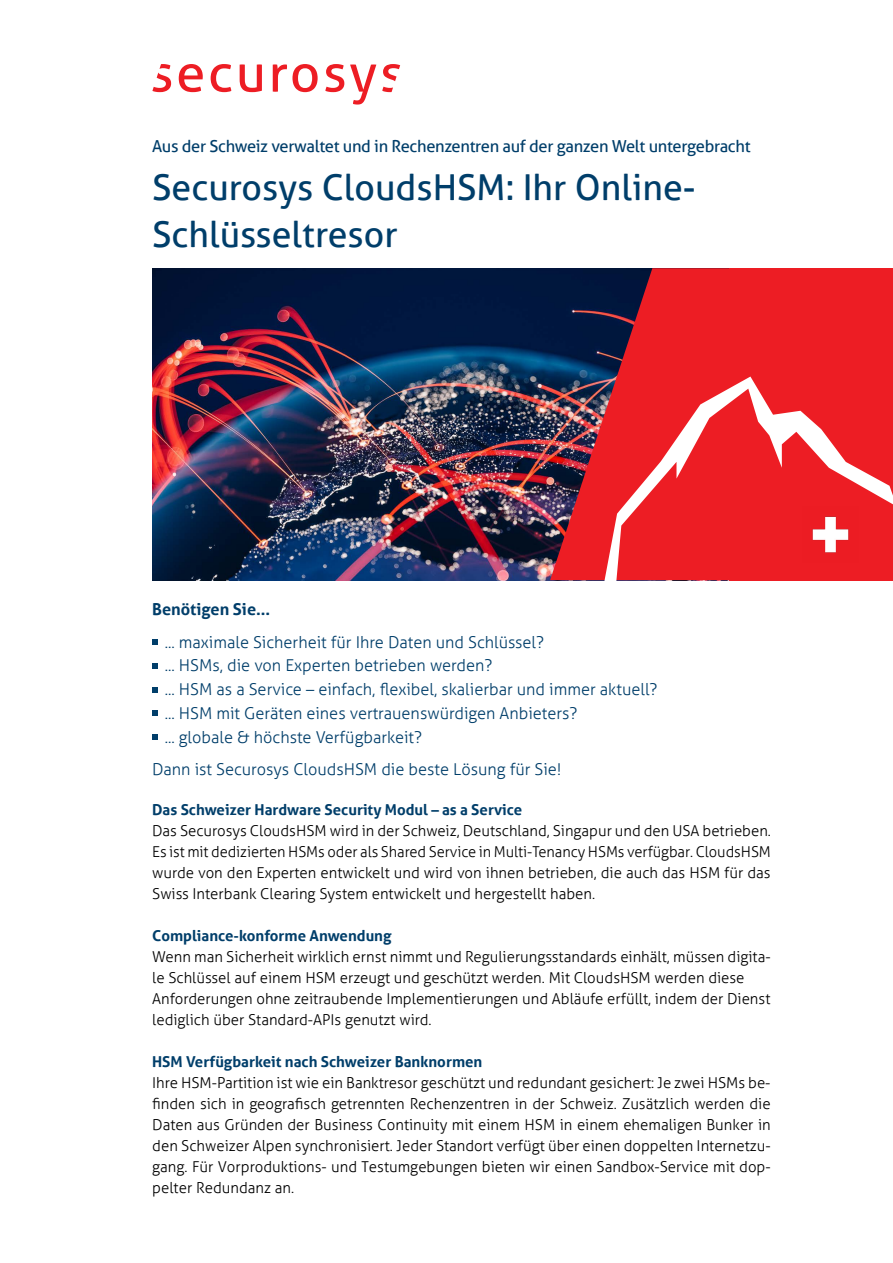
<style>
.page{position:relative;width:893px;height:1263px;background:#fff}
.page>*{position:absolute;margin:0;border:0;box-sizing:border-box;transform-origin:0 0}
.t1{font:35.7px/47.5px "Aller";color:#003e6a}
.t2{font:16.5px "Aller";letter-spacing:-.02em;color:#003e6a}
.t3{font:300 16.35px/23.7px "Aller";color:#003e6a}
.t4{font:700 16.35px "Aller";color:#003e6a}
.t5{font:300 15px/21px "Aller";color:#000;text-align:justify}
.t6{font:700 15px "Aller";color:#003e6a}
</style>
<div class="page">
<svg style="left:179px;top:64px;width:24px;height:28px"></svg>
<svg style="left:211px;top:64px;width:20px;height:28px"></svg>
<svg style="left:240px;top:64px;width:22px;height:28px"></svg>
<svg style="left:273px;top:64px;width:45px;height:28px"></svg>
<svg style="left:325px;top:64px;width:19px;height:28px"></svg>
<svg style="left:350px;top:65px;width:26px;height:40px"></svg>
<svg style="left:152px;top:64px;width:19px;height:28px"></svg>
<svg style="left:383px;top:64px;width:17px;height:17px"></svg>
<svg style="left:382px;top:87px;width:11px;height:5px"></svg>
<svg style="left:152px;top:640px;width:5px;height:5px"></svg>
<svg style="left:152px;top:663px;width:5px;height:5px"></svg>
<svg style="left:152px;top:687px;width:5px;height:5px"></svg>
<svg style="left:152px;top:711px;width:5px;height:5px"></svg>
<svg style="left:152px;top:735px;width:5px;height:5px"></svg>
<img style="left:152px;top:268px;width:398px;height:312px">
<div style="left:730px;top:268px;width:163px;height:312px;background:#ed1d24"></div>
<img style="left:550px;top:268px;width:180px;height:312px">
<svg style="left:603px;top:377px;width:290px;height:204px"></svg>
<img style="left:803px;top:507px;width:55px;height:55px">
<p class="t2" style="left:152px;top:136px;width:600px">Aus der Schweiz verwaltet und in Rechenzentren auf der ganzen Welt untergebracht</p>
<h1 class="t1" style="left:152px;top:163px;width:545px">Securosys CloudsHSM: Ihr Online-<br>Schlüsseltresor</h1>
<p class="t4" style="left:152px;top:599px;width:120px">Benötigen Sie...</p>
<p class="t3" style="left:165px;top:630px;width:494px">... maximale Sicherheit für Ihre Daten und Schlüssel?<br>... HSMs, die von Experten betrieben werden?<br>... HSM as a Service – einfach, flexibel, skalierbar und immer aktuell? ... HSM mit Geräten eines vertrauenswürdigen Anbieters?<br>... globale &amp; höchste Verfügbarkeit?</p>
<p class="t3" style="left:152px;top:757px;width:411px">Dann ist Securosys CloudsHSM die beste Lösung für Sie!</p>
<p class="t6" style="left:152px;top:800px;width:371px">Das Schweizer Hardware Security Modul – as a Service</p>
<p class="t5" style="left:152px;top:820px;width:620px">Das Securosys CloudsHSM wird in der Schweiz, Deutschland, Singapur und den USA betrieben.<br>Es ist mit dedizierten HSMs oder als Shared Service in Multi-Tenancy HSMs verfügbar. CloudsHSM wurde von den Experten entwickelt und wird von ihnen betrieben, die auch das HSM für das Swiss Interbank Clearing System entwickelt und hergestellt haben.</p>
<p class="t6" style="left:152px;top:926px;width:241px">Compliance-konforme Anwendung</p>
<p class="t5" style="left:152px;top:946px;width:620px;text-align:left">Wenn man Sicherheit wirklich ernst nimmt und Regulierungsstandards einhält, müssen digita&shy;le Schlüssel auf einem HSM erzeugt und geschützt werden. Mit CloudsHSM werden diese Anforderungen ohne zeitraubende Implementierungen und Abläufe erfüllt, indem der Dienst lediglich über Standard-APIs genutzt wird.</p>
<p class="t6" style="left:152px;top:1052px;width:332px">HSM Verfügbarkeit nach Schweizer Banknormen</p>
<p class="t5" style="left:152px;top:1072px;width:620px">Ihre HSM-Partition ist wie ein Banktresor geschützt und redundant gesichert: Je zwei HSMs be&shy;finden sich in geografisch getrennten Rechenzentren in der Schweiz. Zusätzlich werden die Daten aus Gründen der Business Continuity mit einem HSM in einem ehemaligen Bunker in den Schweizer Alpen synchronisiert. Jeder Standort verfügt über einen doppelten Internetzu&shy;gang. Für Vorproduktions- und Testumgebungen bieten wir einen Sandbox-Service mit dop&shy;pelter Redundanz an.</p>
</div>
